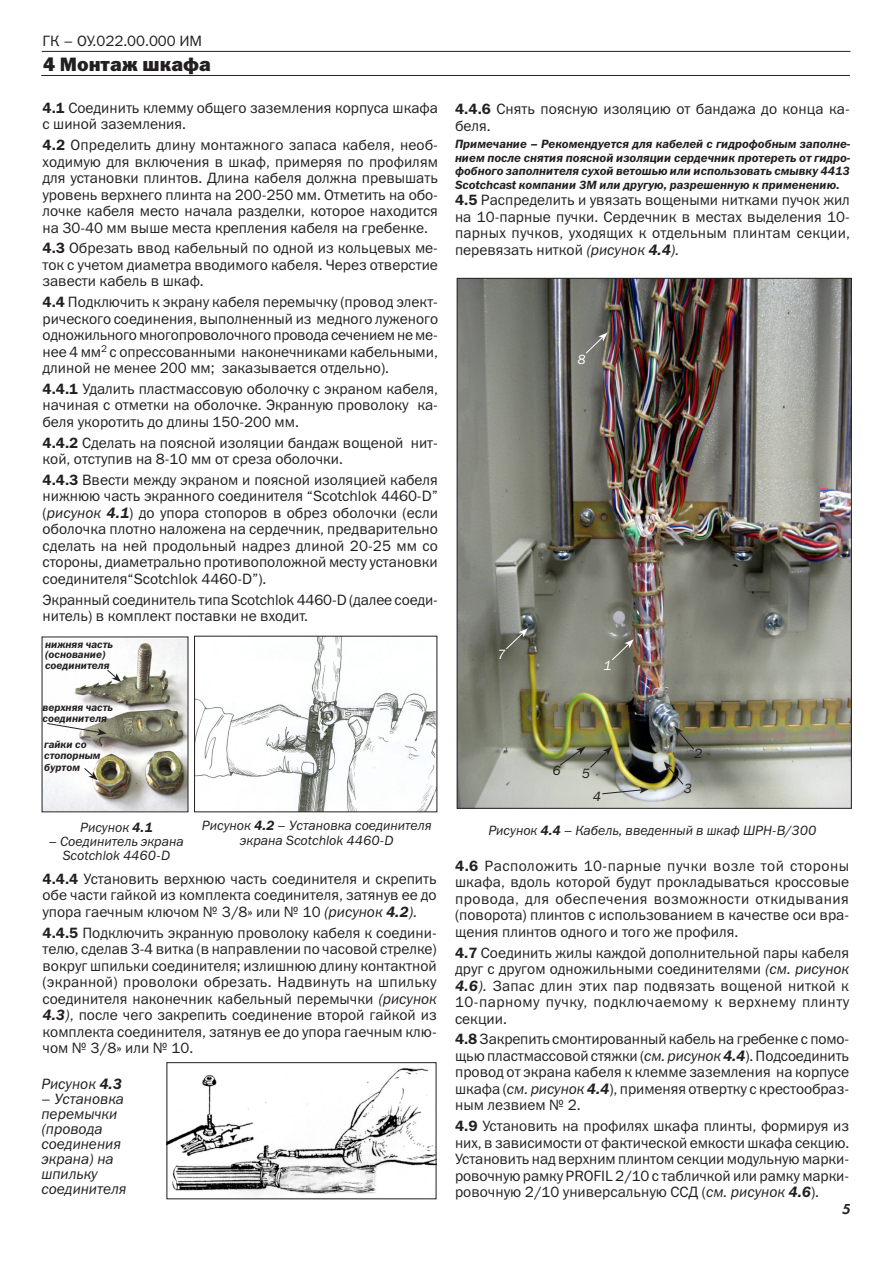
<style>
.page{position:relative;width:893px;height:1263px;background:#fff}
.page>*{position:absolute;margin:0;border:0;box-sizing:border-box;transform-origin:0 0}
.Gruppa{font:19.5px "Franklin Gothic Heavy C";color:#231f20}
.текст{font:15px/16.5px "Franklin Gothic Book C";color:#231f20;text-align:justify}
.Podp__k_ris{font:italic 15px/15px "Franklin Gothic Book C";color:#231f20}
.t1{font:italic 15px "Futura Demi C";color:#231f20}
.Podpis{font:italic 13.5px/14.2px "Franklin Gothic Book C";color:#231f20;text-align:center}
.Podpis-2{font:italic 13.5px "Franklin Gothic Book C";color:#fff}
.Primechania{font:italic 12px/13.5px "Franklin Gothic Demi C";color:#231f20;text-align:justify}
.Podpis-3{font:italic 10.5px/10.5px "Franklin Gothic Demi C";color:#231f20}
.s1{font-family:"Franklin Gothic Demi C"}
.s2{font-style:italic}
.s3{font-family:"Franklin Gothic Demi C";font-style:italic}
</style>
<div class="page">
<img style="left:459px;top:280px;width:391px;height:527px">
<hr style="left:42px;top:51px;width:808px;height:1px;background:#231f20">
<hr style="left:41px;top:75px;width:809px;height:1px;background:#231f20">
<img style="left:44px;top:640px;width:142px;height:170px">
<img style="left:196px;top:638px;width:239px;height:172px">
<img style="left:169px;top:1067px;width:265px;height:129px">
<div style="left:167px;top:1062px;width:269px;height:137px;border:1px solid #231f20"></div>
<svg style="left:107px;top:669px;width:14px;height:13px"></svg>
<svg style="left:46px;top:723px;width:61px;height:12px"></svg>
<svg style="left:83px;top:767px;width:15px;height:13px"></svg>
<svg style="left:585px;top:332px;width:23px;height:22px"></svg>
<svg style="left:664px;top:761px;width:20px;height:24px"></svg>
<svg style="left:601px;top:787px;width:48px;height:8px"></svg>
<svg style="left:611px;top:639px;width:23px;height:22px"></svg>
<svg style="left:505px;top:628px;width:23px;height:22px"></svg>
<svg style="left:559px;top:746px;width:53px;height:22px"></svg>
<svg style="left:674px;top:726px;width:21px;height:24px"></svg>
<p class="текст" style="left:43px;top:32px;width:161px">ГК – ОУ.022.00.000 ИМ</p>
<p class="Gruppa" style="left:43px;top:53px;width:169px">4 Монтаж шкафа</p>
<p class="текст" style="left:43px;top:99px;width:397px"><span class="s1">4.1</span> Соединить клемму общего заземления корпуса шкафа с шиной заземления.</p>
<p class="текст" style="left:43px;top:137px;width:397px"><span class="s1">4.2</span> Определить длину монтажного запаса кабеля, необ&shy;ходимую для включения в шкаф, примеряя по профилям для установки плинтов. Длина кабеля должна превышать уровень верхнего плинта на 200-250 мм. Отметить на обо&shy;лочке кабеля место начала разделки, которое находится на 30-40 мм выше места крепления кабеля на гребенке.</p>
<p class="текст" style="left:43px;top:240px;width:397px"><span class="s1">4.3</span> Обрезать ввод кабельный по одной из кольцевых ме&shy;ток с учетом диаметра вводимого кабеля. Через отверстие завести кабель в шкаф.</p>
<p class="текст" style="left:43px;top:294px;width:397px"><span class="s1">4.4</span> Подключить к экрану кабеля перемычку (провод элект&shy;рического соединения, выполненный из медного луженого одножильного многопроволочного провода сечением не ме&shy;нее 4 мм<sup>2</sup> с опрессованными наконечниками кабельными, длиной не менее 200 мм; заказывается отдельно).</p>
<p class="текст" style="left:43px;top:380px;width:397px"><span class="s1">4.4.1</span> Удалить пластмассовую оболочку с экраном кабеля, начиная с отметки на оболочке. Экранную проволоку ка&shy;беля укоротить до длины 150-200 мм.</p>
<p class="текст" style="left:43px;top:434px;width:397px"><span class="s1">4.4.2</span> Сделать на поясной изоляции бандаж вощеной нит&shy;кой, отступив на 8-10 мм от среза оболочки.</p>
<p class="текст" style="left:43px;top:471px;width:397px"><span class="s1">4.4.3</span> Ввести между экраном и поясной изоляцией кабеля нижнюю часть экранного соединителя “Scotchlok 4460-D” (<span class="s2">рисунок</span> <span class="s3">4.1</span>) до упора стопоров в обрез оболочки (если оболочка плотно наложена на сердечник, предварительно сделать на ней продольный надрез длиной 20-25 мм со стороны, диаметрально противоположной месту установки соединителя“Scotchlok 4460-D”).</p>
<p class="текст" style="left:43px;top:591px;width:397px">Экранный соединитель типа Scotchlok 4460-D (далее соеди&shy;нитель) в комплект поставки не входит.</p>
<p class="Podpis-3" style="left:45px;top:638px;width:69px">нижняя часть (основание) соединителя</p>
<p class="Podpis-3" style="left:43px;top:702px;width:72px">верхняя часть соединителя</p>
<p class="Podpis-3" style="left:44px;top:739px;width:58px">гайки со стопорным</p>
<p class="Podpis-3" style="left:44px;top:761px;width:37px">буртом</p>
<p class="Podpis" style="left:80px;top:820px;width:74px">Рисунок <span class="s1">4.1</span></p>
<p class="Podpis" style="left:49px;top:834px;width:137px">– Соединитель экрана<br>Scotchlok 4460-D</p>
<p class="Podpis" style="left:202px;top:818px;width:231px">Рисунок <span class="s1">4.2</span> – Установка соединителя экрана Scotchlok 4460-D</p>
<p class="текст" style="left:43px;top:870px;width:396px"><span class="s1">4.4.4</span> Установить верхнюю часть соединителя и скрепить обе части гайкой из комплекта соединителя, затянув ее до упора гаечным ключом № 3/8» или № 10 <span class="s2">(рисунок</span> <span class="s3">4.2</span><span class="s2">).</span></p>
<p class="текст" style="left:43px;top:924px;width:396px"><span class="s1">4.4.5</span> Подключить экранную проволоку кабеля к соедини&shy;телю, сделав 3-4 витка (в направлении по часовой стрелке) вокруг шпильки соединителя; излишнюю длину контактной (экранной) проволоки обрезать. Надвинуть на шпильку соединителя наконечник кабельный перемычки <span class="s2">(рисунок </span><span class="s3">4.3</span><span class="s2">)</span>, после чего закрепить соединение второй гайкой из комплекта соединителя, затянув ее до упора гаечным клю&shy;чом № 3/8» или № 10.</p>
<p class="Podp__k_ris" style="left:41px;top:1076px;width:82px">Рисунок <span class="s1">4.3</span></p>
<p class="Podp__k_ris" style="left:41px;top:1091px;width:87px">– Установка перемычки (провода соединения экрана) на шпильку соединителя</p>
<p class="текст" style="left:455px;top:101px;width:396px"><span class="s1">4.4.6</span> Снять поясную изоляцию от бандажа до конца ка&shy;беля.</p>
<p class="Primechania" style="left:455px;top:137px;width:397px">Примечание – Рекомендуется для кабелей с гидрофобным заполне&shy;нием после снятия поясной изоляции сердечник протереть от гидро&shy;фобного заполнителя сухой ветошью или использовать смывку 4413<br>Scotchcast компании 3М или другую, разрешенную к применению.</p>
<p class="текст" style="left:455px;top:192px;width:396px"><span class="s1">4.5</span> Распределить и увязать вощеными нитками пучок жил на 10-парные пучки. Сердечник в местах выделения 10- парных пучков, уходящих к отдельным плинтам секции, перевязать ниткой <span class="s2">(рисунок</span> <span class="s3">4.4</span><span class="s2">).</span></p>
<p class="Podpis-2" style="left:577px;top:351px;width:10px">8</p>
<p class="Podpis-2" style="left:498px;top:647px;width:10px">7</p>
<p class="Podpis-2" style="left:604px;top:658px;width:10px">1</p>
<p class="Podpis" style="left:552px;top:763px;width:10px">6</p>
<p class="Podpis" style="left:582px;top:766px;width:10px">5</p>
<p class="Podpis" style="left:593px;top:789px;width:10px">4</p>
<p class="Podpis" style="left:694px;top:746px;width:10px">2</p>
<p class="Podpis" style="left:684px;top:781px;width:10px">3</p>
<p class="Podpis" style="left:488px;top:823px;width:329px">Рисунок <span class="s1">4.4</span> – Кабель, введенный в шкаф ШРН-В/300</p>
<p class="текст" style="left:455px;top:857px;width:396px"><span class="s1">4.6</span> Расположить 10-парные пучки возле той стороны шкафа, вдоль которой будут прокладываться кроссовые провода, для обеспечения возможности откидывания (поворота) плинтов с использованием в качестве оси вра&shy;щения плинтов одного и того же профиля.</p>
<p class="текст" style="left:455px;top:944px;width:396px"><span class="s1">4.7</span> Соединить жилы каждой дополнительной пары кабеля друг с другом одножильными соединителями <span class="s2">(см. рисунок </span><span class="s3">4.6</span><span class="s2">).</span> Запас длин этих пар подвязать вощеной ниткой к 10-парному пучку, подключаемому к верхнему плинту секции.</p>
<p class="текст" style="left:455px;top:1031px;width:396px"><span class="s1">4.8</span> Закрепить смонтированный кабель на гребенке с помо&shy;щью пластмассовой стяжки (<span class="s2">см. рисунок</span> <span class="s3">4.4</span>). Подсоединить провод от экрана кабеля к клемме заземления на корпусе шкафа (<span class="s2">см. рисунок</span> <span class="s3">4.4</span>), применяя отвертку с крестообраз&shy;ным лезвием № 2.</p>
<p class="текст" style="left:455px;top:1117px;width:396px"><span class="s1">4.9</span> Установить на профилях шкафа плинты, формируя из них, в зависимости от фактической емкости шкафа секцию.<br>Установить над верхним плинтом секции модульную марки&shy;ровочную рамку PROFIL 2/10 с табличкой или рамку марки&shy;ровочную 2/10 универсальную ССД (<span class="s2">см. рисунок</span> <span class="s3">4.6</span>).</p>
<p class="t1" style="left:842px;top:1200px;width:10px">5</p>
</div>
